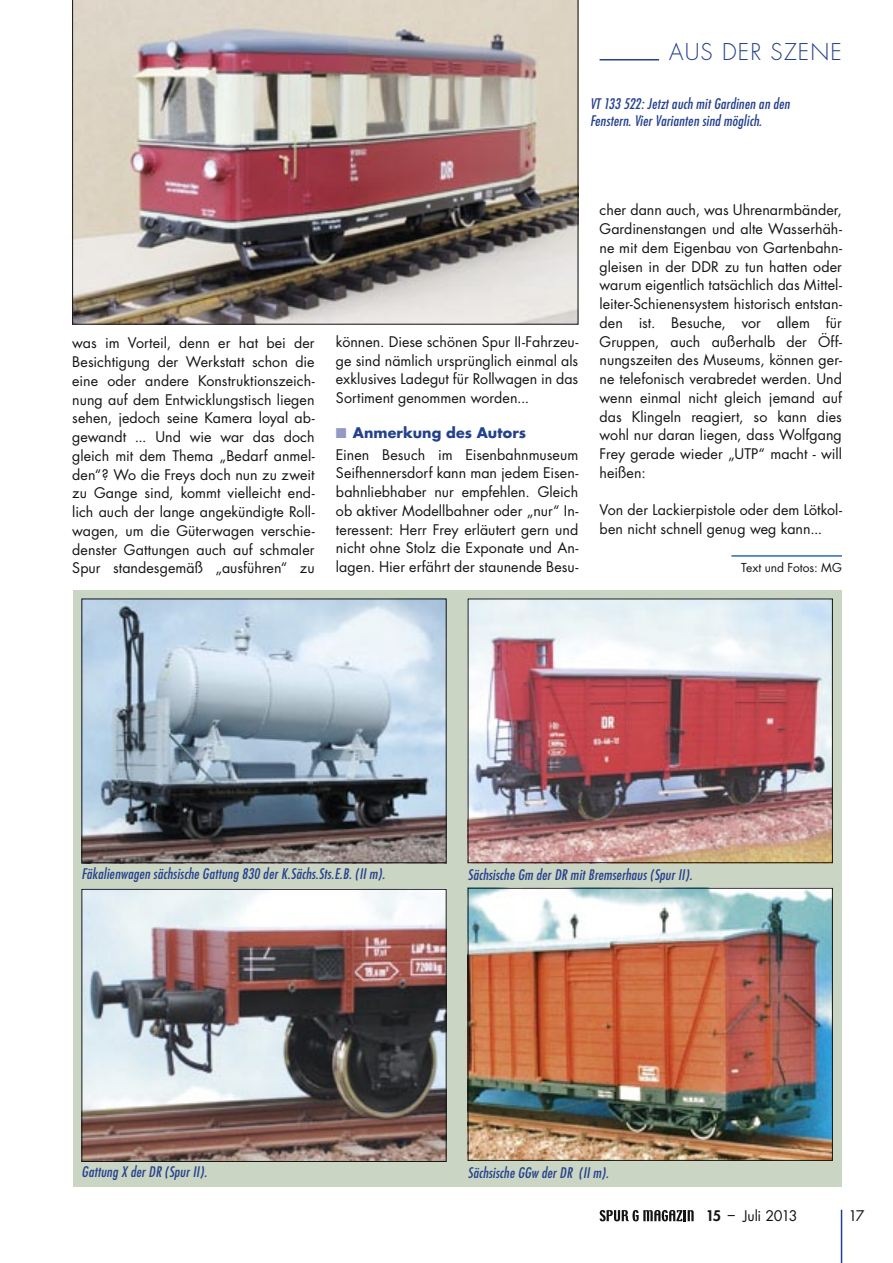
<style>
.page{position:relative;width:893px;height:1263px;background:#fff}
.page>*{position:absolute;margin:0;border:0;box-sizing:border-box;transform-origin:0 0}
.RS_Rubrik{font:300 22.5px "Futura";letter-spacing:.05em;color:#25418e}
.RS_Fliestext{font:14.25px/18.8px "Futura";letter-spacing:.005em;color:#141412;text-align:justify}
.RS_Bildtext{font:italic condensed 14.25px/17.2px "Futura";letter-spacing:.02em;color:#25418e}
.RS_Zwischenüberschrift{font:700 14.25px "Futura";letter-spacing:.005em;color:#25418e}
.RS_Fliestext-2{font:14.25px "Futura";letter-spacing:-.025em;color:#141412}
.RS_Autor{font:12px "Futura";color:#141412}
.s1{color:#9399c5}
.s2{font-weight:800}
</style>
<div class="page">
<hr style="left:841px;top:1210px;width:1px;height:53px;background:#25418e">
<svg style="left:600px;top:1210px;width:94px;height:11px"></svg>
<div style="left:73px;top:590px;width:769px;height:596px;background:#cad5c3"></div>
<img style="left:72px;top:0;width:506px;height:324px">
<hr style="left:731px;top:555px;width:111px;height:2px;background:#286ab7">
<img style="left:84px;top:601px;width:360px;height:260px">
<div style="left:82px;top:599px;width:364px;height:264px;border:1px solid #141412"></div>
<img style="left:470px;top:890px;width:361px;height:269px">
<div style="left:468px;top:888px;width:365px;height:273px;border:1px solid #141412"></div>
<img style="left:470px;top:601px;width:361px;height:260px">
<div style="left:468px;top:599px;width:365px;height:264px;border:1px solid #141412"></div>
<img style="left:84px;top:891px;width:360px;height:269px">
<div style="left:82px;top:889px;width:364px;height:273px;border:1px solid #141412"></div>
<hr style="left:600px;top:59px;width:59px;height:1px;background:#25418e">
<p class="RS_Rubrik" style="left:669px;top:38px;width:174px">AUS DER SZENE</p>
<p class="RS_Bildtext" style="left:590px;top:95px;width:201px">VT 133 522: Jetzt auch mit Gardinen an den<br>Fenstern. Vier Varianten sind möglich.</p>
<p class="RS_Fliestext" style="left:72px;top:334px;width:244px">was im Vorteil, denn er hat bei der Besichtigung der Werkstatt schon die eine oder andere Konstruktionszeich&shy;nung auf dem Entwicklungstisch liegen sehen, jedoch seine Kamera loyal ab&shy;gewandt ... Und wie war das doch gleich mit dem Thema „Bedarf anmel&shy;den“? Wo die Freys doch nun zu zweit zu Gange sind, kommt vielleicht end&shy;lich auch der lange angekündigte Roll&shy;wagen, um die Güterwagen verschie&shy;denster Gattungen auch auf schmaler Spur standesgemäß „ausführen“ zu</p>
<p class="RS_Fliestext" style="left:336px;top:332px;width:244px">können. Diese schönen Spur II-Fahrzeu&shy;ge sind nämlich ursprünglich einmal als exklusives Ladegut für Rollwagen in das Sortiment genommen worden...</p>
<p class="RS_Zwischenüberschrift" style="left:336px;top:422px;width:192px"><span class="s1">■</span> Anmerkung des Autors</p>
<p class="RS_Fliestext" style="left:336px;top:445px;width:244px">Einen Besuch im Eisenbahnmuseum Seifhennersdorf kann man jedem Eisen&shy;bahnliebhaber nur empfehlen. Gleich ob aktiver Modellbahner oder „nur“ In&shy;teressent: Herr Frey erläutert gern und nicht ohne Stolz die Exponate und An&shy;lagen. Hier erfährt der staunende Besu-</p>
<p class="RS_Fliestext" style="left:600px;top:200px;width:244px">cher dann auch, was Uhrenarmbänder, Gardinenstangen und alte Wasserhäh&shy;ne mit dem Eigenbau von Gartenbahn&shy;gleisen in der DDR zu tun hatten oder warum eigentlich tatsächlich das Mittel&shy;leiter-Schienensystem historisch entstan&shy;den ist. Besuche, vor allem für Gruppen, auch außerhalb der Öff&shy;nungszeiten des Museums, können ger&shy;ne telefonisch verabredet werden. Und wenn einmal nicht gleich jemand auf das Klingeln reagiert, so kann dies wohl nur daran liegen, dass Wolfgang Frey gerade wieder „UTP“ macht - will heißen:</p>
<p class="RS_Fliestext" style="left:600px;top:500px;width:244px">Von der Lackierpistole oder dem Lötkol&shy;ben nicht schnell genug weg kann...</p>
<p class="RS_Autor" style="left:741px;top:559px;width:102px">Text und Fotos: MG</p>
<p class="RS_Bildtext" style="left:82px;top:865px;width:305px">Fäkalienwagen sächsische Gattung 830 der K.Sächs.Sts.E.B. (II m).</p>
<p class="RS_Bildtext" style="left:468px;top:865px;width:226px">Sächsische Gm der DR mit Bremserhaus (Spur II).</p>
<p class="RS_Bildtext" style="left:82px;top:1163px;width:127px">Gattung X der DR (Spur II).</p>
<p class="RS_Bildtext" style="left:468px;top:1164px;width:142px">Sächsische GGw der DR (II m).</p>
<p class="RS_Fliestext-2" style="left:706px;top:1206px;width:93px"><span class="s2">15</span> – Juli 2013</p>
<p class="RS_Fliestext" style="left:848px;top:1206px;width:18px">17</p>
</div>
